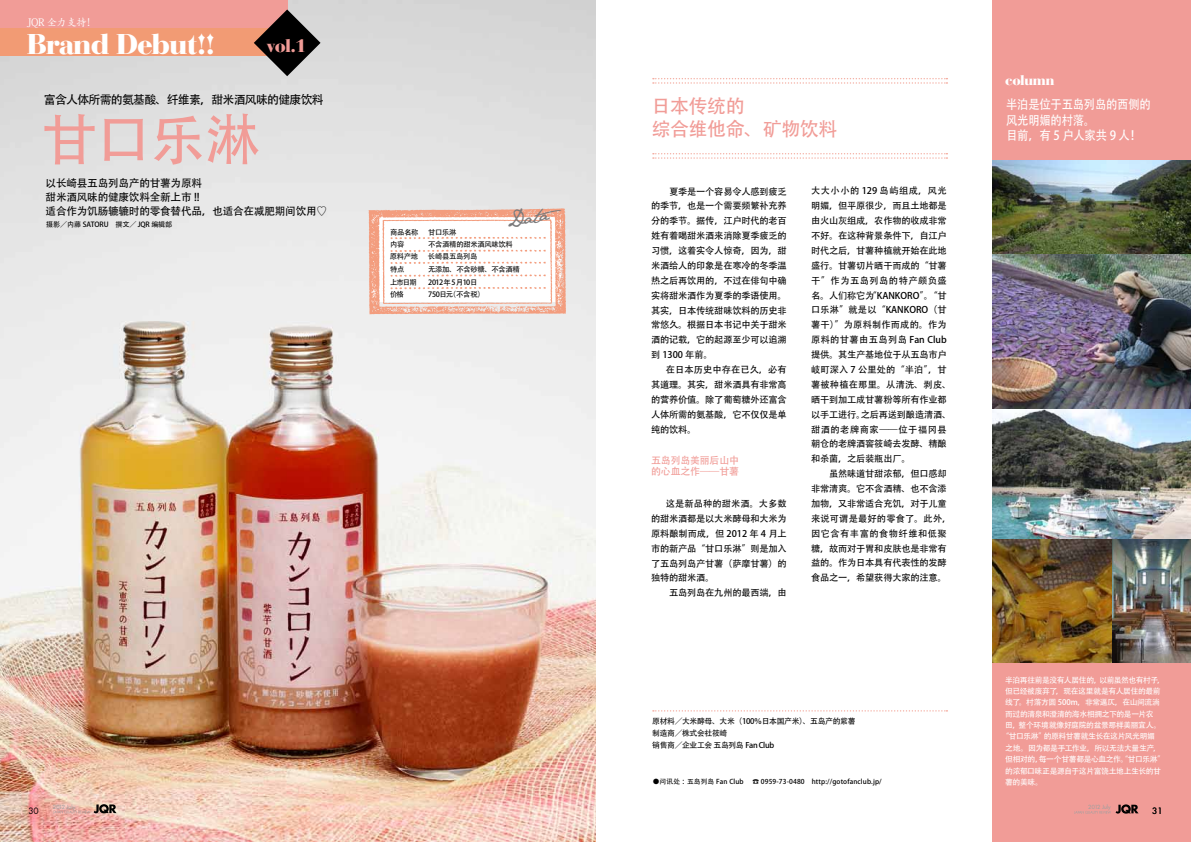
<style>
.page{position:relative;width:1191px;height:842px;background:#fff}
.page>*{position:absolute;margin:0;border:0;box-sizing:border-box;transform-origin:0 0}
.t1{font:55.6px "Adobe Heiti Std";color:#f19c97}
.t2{font:900 28.4px "Bauer Bodoni";letter-spacing:-.04em;color:#fff}
.t3{font:18.9px/23px "Adobe Heiti Std";letter-spacing:-.02em;color:#f19c97}
.t4{font:18.4px "Jane Austen";color:#7b7a7b}
.t5{font:900 18.1px "Bauer Bodoni";color:#f19c97}
.t6{font:900 13.8px "Bauer Bodoni";letter-spacing:-.04em;color:#fff}
.t7{font:12.7px/15.5px "Adobe Heiti Std";letter-spacing:-.02em;color:#fff;scale:.89 1}
.t8{font:11.9px "Adobe Heiti Std";letter-spacing:-.06em;color:#000}
.t9{font:10.6px/14.2px "Adobe Heiti Std";letter-spacing:-.02em;color:#000}
.t10{font:10.3px "Adobe Kaiti Std";letter-spacing:-.04em;color:#fff}
.t11{font:9.9px/11.3px "Adobe Heiti Std";letter-spacing:-.02em;color:#f19c97}
.t12{font:9.2px/14.9px "Adobe Heiti Std";letter-spacing:-.02em;color:#000}
.t13{font:8.5px "Futura Std";color:#000}
.t14{font:7.8px "Adobe Heiti Std";letter-spacing:-.05em;color:#fff}
.t15{font:7.8px/12.2px "Adobe Heiti Std";letter-spacing:-.04em;color:#000}
.t16{font:7.3px "Adobe Heiti Std";letter-spacing:-.04em;color:#000}
.t17{font:7.1px "Adobe Heiti Std";letter-spacing:-.02em;color:#000}
.t18{font:6.7px "Adobe Heiti Std";letter-spacing:.02em;color:#000}
.t19{font:5.5px "Futura";color:#9fa0a0}
.s1{font-family:"Midashi Go Pr 5 MB31"}
.s2{font-family:"Futo Go B101 Pro";font-weight:700}
</style>
<div class="page">
<div style="left:992px;top:0;width:199px;height:842px;background:#f19c97"></div>
<img style="left:0;top:0;width:595px;height:842px">
<img style="left:992px;top:160px;width:199px;height:94px">
<img style="left:992px;top:254px;width:199px;height:286px">
<img style="left:992px;top:540px;width:120px;height:122px">
<img style="left:1112px;top:540px;width:79px;height:122px">
<div style="left:0;top:0;width:287px;height:51px;background:#f19c97"></div>
<div style="left:0;top:29px;width:283px;height:27px;background:#f29b74"></div>
<svg style="left:254px;top:9px;width:66px;height:67px;background:#6f6360"></svg>
<svg style="left:369px;top:208px;width:197px;height:106px"></svg>
<svg style="left:1074px;top:804px;width:64px;height:10px"></svg>
<svg style="left:53px;top:804px;width:63px;height:9px"></svg>
<svg style="left:653px;top:153px;width:294px;height:6px"></svg>
<svg style="left:653px;top:710px;width:294px;height:1px"></svg>
<svg style="left:653px;top:78px;width:294px;height:6px"></svg>
<p class="t10" style="left:27px;top:16px;width:71px">JQR 全力支持！</p>
<h2 class="t2" style="left:27px;top:27px;width:190px">Brand Debut!!</h2>
<h3 class="t5" style="left:266px;top:35px;width:41px">vol.1</h3>
<p class="t8" style="left:44px;top:92px;width:281px">富含人体所需的氨基酸、纤维素，甜米酒风味的健康饮料</p>
<h1 class="t1" style="left:41px;top:106px;width:221px">甘口乐淋</h1>
<p class="t9" style="left:46px;top:176px;width:283px">以长崎县五岛列岛产的甘薯为原料<br>甜米酒风味的健康饮料全新上市 !!<br>适合作为饥肠辘辘时的零食替代品，也适合在减肥期间饮用<span class="s1">♡</span></p>
<p class="t17" style="left:46px;top:220px;width:128px">摄影／内藤 SATORU　撰文／ JQR 编辑部</p>
<h3 class="t4" style="left:504px;top:210px;width:45px;rotate:-10deg">Data</h3>
<p class="t16" style="left:390px;top:228px;width:30px">商品名称</p>
<p class="t16" style="left:428px;top:228px;width:30px">甘口乐淋</p>
<p class="t16" style="left:390px;top:240px;width:16px">内容</p>
<p class="t16" style="left:428px;top:240px;width:86px">不含酒精的甜米酒风味饮料</p>
<p class="t16" style="left:390px;top:252px;width:30px">原料产地</p>
<p class="t16" style="left:428px;top:252px;width:51px">长崎县五岛列岛</p>
<p class="t16" style="left:390px;top:265px;width:16px">特点</p>
<p class="t16" style="left:428px;top:265px;width:93px">无添加、不含砂糖、不含酒精</p>
<p class="t16" style="left:390px;top:277px;width:28px">上市日期</p>
<p class="t16" style="left:428px;top:277px;width:51px">2012年5月10日</p>
<p class="t16" style="left:390px;top:290px;width:15px">价格</p>
<p class="t16" style="left:428px;top:290px;width:58px">750日元（不含税）</p>
<h3 class="t6" style="left:1005px;top:71px;width:51px">column</h3>
<h3 class="t3" style="left:651px;top:95px;width:187px">日本传统的<br>综合维他命、矿物饮料</h3>
<h3 class="t7" style="left:1006px;top:97px;width:164px">半泊是位于五岛列岛的西侧的风光明媚的村落。<br>目前，有 5 户人家共 9 人！</h3>
<p class="t12" style="left:651px;top:184px;width:137px">　　夏季是一个容易令人感到疲乏的季节，也是一个需要频繁补充养分的季节。据传，江户时代的老百姓有着喝甜米酒来消除夏季疲乏的习惯，这着实令人惊奇，因为，甜米酒给人的印象是在寒冷的冬季温热之后再饮用的，不过在俳句中确实将甜米酒作为夏季的季语使用。其实，日本传统甜味饮料的历史非常悠久。根据日本书记中关于甜米酒的记载，它的起源至少可以追溯到 1300 年前。<br>　 在日本历史中存在已久，必有其道理。其实，甜米酒具有非常高的营养价值。除了葡萄糖外还富含人体所需的氨基酸，它不仅仅是单纯的饮料。　</p>
<p class="t11" style="left:651px;top:455px;width:89px">五岛列岛美丽后山中的心血之作——甘薯</p>
<p class="t12" style="left:651px;top:496px;width:137px">　 这是新品种的甜米酒。大多数的甜米酒都是以大米酵母和大米为原料酿制而成，但 2012 年 4 月上市的新产品“甘口乐淋”则是加入了五岛列岛产甘薯（萨摩甘薯）的独特的甜米酒。<br>　　五岛列岛在九州的最西端，由</p>
<p class="t12" style="left:811px;top:184px;width:142px">大大小小的 129 岛屿组成，风光明媚，但平原很少，而且土地都是由火山灰组成，农作物的收成非常不好。在这种背景条件下，自江户时代之后，甘薯种植就开始在此地盛行。甘薯切片晒干而成的“甘薯干”作为五岛列岛的特产颇负盛名。人们称它为“KANKORO”。“甘口乐淋”就是以“KANKORO（甘薯干）”为原料制作而成的。作为原料的甘薯由五岛列岛 Fan Club提供。其生产基地位于从五岛市户岐町深入 7 公里处的“半泊”，甘薯被种植在那里。从清洗、剥皮、晒干到加工成甘薯粉等所有作业都以手工进行。之后再送到酿造清酒、甜酒的老牌商家——位于福冈县朝仓的老牌酒窖筱崎去发酵、精酿和杀菌，之后装瓶出厂。<br>　　虽然味道甘甜浓郁，但口感却非常清爽。它不含酒精、也不含添加物，又非常适合充饥，对于儿童来说可谓是最好的零食了。此外，因它含有丰富的食物纤维和低聚糖，故而对于胃和皮肤也是非常有益的。作为日本具有代表性的发酵食品之一，希望获得大家的注意。</p>
<p class="t15" style="left:652px;top:715px;width:205px">原材料／大米酵母、大米（100％日本国产米）、五岛产的紫薯制造商／株式会社筱崎　<br>销售商／企业工会 五岛列岛 Fan Club</p>
<p class="t18" style="left:653px;top:778px;width:230px">●问讯处：五岛列岛 Fan Club 　<span class="s2">☎</span> 0959-73-0480　http://gotofanclub.jp/</p>
<p class="t14" style="left:1005px;top:675px;width:161px">半泊再往前是没有人居住的，以前虽然也有村子，</p>
<p class="t14" style="left:1005px;top:686px;width:157px">但已经被废弃了，现在这里就是有人居住的最前</p>
<p class="t14" style="left:1005px;top:698px;width:156px">线了。村落方圆 500m，非常逼仄，在山间流淌</p>
<p class="t14" style="left:1005px;top:709px;width:150px">而过的清泉和澄清的海水相拥之下的是一片农</p>
<p class="t14" style="left:1005px;top:721px;width:157px">田，整个环境就像好庭院的盆景那样美丽宜人。</p>
<p class="t14" style="left:1001px;top:732px;width:155px">“甘口乐淋”的原料甘薯就生长在这片风光明媚</p>
<p class="t14" style="left:1005px;top:743px;width:157px">之地。因为都是手工作业，所以无法大量生产，</p>
<p class="t14" style="left:1005px;top:755px;width:161px">但相对的，每一个甘薯都是心血之作。“甘口乐淋”</p>
<p class="t14" style="left:1005px;top:766px;width:157px">的浓郁口味正是源自于这片富饶土地上生长的甘</p>
<p class="t14" style="left:1005px;top:777px;width:39px">薯的美味。</p>
<p class="t19" style="left:53px;top:803px;width:24px">2012 July</p>
<p class="t19" style="left:1088px;top:803px;width:24px">2012 July</p>
<p class="t13" style="left:28px;top:805px;width:12px">30</p>
<p class="t13" style="left:1152px;top:805px;width:12px">31</p>
</div>
